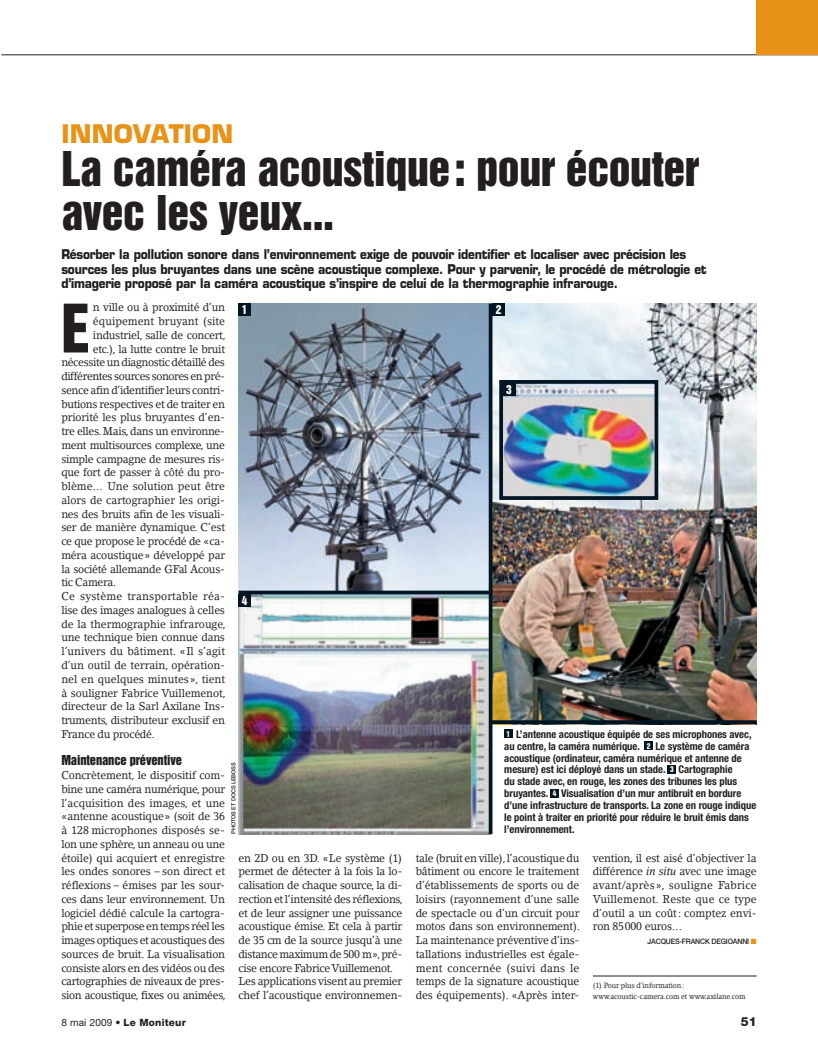
<style>
.page{position:relative;width:818px;height:1056px;background:#fff}
.page>*{position:absolute;margin:0;border:0;box-sizing:border-box;transform-origin:0 0}
.t1{font:61.12px "Helvetica Inserat";color:#231f20;scale:.95 1}
.t2{font:43.75px/43.8px "Helvetica Inserat";letter-spacing:-.01em;color:#231f20}
.t3{font:700 25px "Eurostile";letter-spacing:.015em;color:#e89218}
.t4{font:700 13.12px/14.4px "Eurostile";letter-spacing:-.015em;color:#231f20;scale:.9 1}
.t5{font:12.5px "Helvetica Inserat";letter-spacing:-.01em;color:#231f20}
.t6{font:800 12.5px "Helvetica Neue";color:#231f20}
.t7{font:11.25px/13.8px "Lino Letter";letter-spacing:-.025em;color:#231f20;text-align:justify;scale:.94 1}
.t8{font:11.25px "Lino Letter";letter-spacing:-.005em;color:#231f20;scale:.94 1}
.t9{font:11.25px "Lino Letter";color:#231f20;scale:.94 1}
.t10{font:11.25px "Lino Letter";letter-spacing:.015em;color:#231f20;scale:.94 1}
.t11{font:11.25px "Helvetica Inserat";color:#fff}
.t12{font:700 condensed 10.62px/11.9px "Helvetica Neue";letter-spacing:-.005em;color:#231f20}
.t13{font:800 10px "Helvetica Neue";letter-spacing:.02em;color:#231f20}
.t14{font:7.5px/11.6px "Lino Letter";letter-spacing:-.015em;color:#231f20;scale:.93 1}
.t15{font:500 7.5px "Helvetica Neue";letter-spacing:-.025em;color:#231f20;scale:.94 1}
.t16{font:500 5.62px "Helvetica Neue";letter-spacing:-.015em;color:#231f20}
.s1{font-family:"Helvetica Inserat";font-weight:400;font-stretch:normal;font-size:7.38px;color:#fff}
.s2{font-style:italic}
.s3{color:#e89218}
.s4{font-weight:400}
.s5{font-weight:700}
</style>
<div class="page">
<hr style="left:1px;top:55px;width:817px;height:1px;background:#231f20">
<div style="left:757px;top:0;width:61px;height:55px;background:#e89218"></div>
<img style="left:492px;top:303px;width:265px;height:417px">
<img style="left:504px;top:385px;width:149px;height:110px">
<div style="left:499px;top:380px;width:159px;height:120px;border:4px solid #011622"></div>
<div style="left:503px;top:383px;width:12px;height:13px;background:#011622"></div>
<svg style="left:492px;top:720px;width:265px;height:4px"></svg>
<img style="left:238px;top:303px;width:251px;height:287px">
<img style="left:238px;top:594px;width:251px;height:240px">
<div style="left:504px;top:729px;width:8px;height:8px;background:#011622"></div>
<div style="left:645px;top:741px;width:8px;height:8px;background:#011622"></div>
<div style="left:668px;top:765px;width:8px;height:8px;background:#011622"></div>
<div style="left:550px;top:789px;width:9px;height:8px;background:#011622"></div>
<div style="left:238px;top:303px;width:13px;height:13px;background:#011622"></div>
<div style="left:492px;top:303px;width:13px;height:13px;background:#011622"></div>
<hr style="left:489px;top:303px;width:3px;height:531px;background:#011622">
<div style="left:238px;top:594px;width:13px;height:12px;background:#011622"></div>
<svg style="left:238px;top:590px;width:251px;height:4px"></svg>
<hr style="left:593px;top:975px;width:164px;height:1px;background:#231f20">
<h3 class="t3" style="left:61px;top:124px;width:174px">INNOVATION</h3>
<h2 class="t2" style="left:61px;top:149px;width:640px">La caméra acoustique : pour écouter avec les yeux...</h2>
<p class="t4" style="left:61px;top:249px;width:718px">Résorber la pollution sonore dans l’environnement exige de pouvoir identifier et localiser avec précision les sources les plus bruyantes dans une scène acoustique complexe. Pour y parvenir, le procédé de métrologie et d’imagerie proposé par la caméra acoustique s’inspire de celui de la thermographie infrarouge.</p>
<h1 class="t1" style="left:61px;top:303px;width:32px">E</h1>
<p class="t7" style="left:93px;top:301px;width:142px">n ville ou à proximité d’un</p>
<p class="t11" style="left:242px;top:305px;width:7px">1</p>
<p class="t11" style="left:496px;top:305px;width:7px">2</p>
<p class="t9" style="left:93px;top:317px;width:142px">équipement bruyant (site</p>
<p class="t7" style="left:93px;top:329px;width:143px">industriel, salle de concert,</p>
<p class="t7" style="left:93px;top:342px;width:142px">etc.), la lutte contre le bruit</p>
<p class="t7" style="left:61px;top:356px;width:176px">nécessite un diagnostic détaillé des</p>
<p class="t7" style="left:61px;top:370px;width:176px">différentes sources sonores en pré-</p>
<p class="t7" style="left:61px;top:384px;width:176px">sence afin d’identifier leurs contri-</p>
<p class="t7" style="left:61px;top:397px;width:176px">butions respectives et de traiter en</p>
<p class="t7" style="left:61px;top:411px;width:176px">priorité les plus bruyantes d’en-</p>
<p class="t7" style="left:61px;top:425px;width:176px">tre elles. Mais, dans un environne-</p>
<p class="t7" style="left:61px;top:439px;width:176px">ment multisources complexe, une</p>
<p class="t7" style="left:61px;top:452px;width:176px">simple campagne de mesures ris-</p>
<p class="t7" style="left:61px;top:466px;width:176px">que fort de passer à côté du pro-</p>
<p class="t9" style="left:61px;top:482px;width:176px">blème… Une solution peut être</p>
<p class="t8" style="left:61px;top:495px;width:176px">alors de cartographier les origi-</p>
<p class="t7" style="left:61px;top:507px;width:176px">nes des bruits afin de les visuali-</p>
<p class="t7" style="left:61px;top:521px;width:176px">ser de manière dynamique. C’est</p>
<p class="t7" style="left:61px;top:535px;width:176px">ce que propose le procédé de « ca-</p>
<p class="t7" style="left:61px;top:549px;width:176px">méra acoustique » développé par</p>
<p class="t7" style="left:61px;top:562px;width:176px">la société allemande GFal Acous-</p>
<p class="t7" style="left:61px;top:576px;width:60px">tic Camera.</p>
<p class="t10" style="left:61px;top:592px;width:176px">Ce système transportable réa-</p>
<p class="t7" style="left:61px;top:604px;width:176px">lise des images analogues à celles</p>
<p class="t8" style="left:61px;top:619px;width:176px">de la thermographie infrarouge,</p>
<p class="t7" style="left:61px;top:631px;width:176px">une technique bien connue dans</p>
<p class="t9" style="left:61px;top:647px;width:176px">l’univers du bâtiment. « Il s’agit</p>
<p class="t8" style="left:61px;top:660px;width:176px">d’un outil de terrain, opération-</p>
<p class="t8" style="left:61px;top:674px;width:176px">nel en quelques minutes », tient</p>
<p class="t7" style="left:61px;top:686px;width:176px">à souligner Fabrice Vuillemenot,</p>
<p class="t7" style="left:61px;top:700px;width:176px">directeur de la Sarl Axilane Ins-</p>
<p class="t7" style="left:61px;top:714px;width:176px">truments, distributeur exclusif en</p>
<p class="t7" style="left:61px;top:727px;width:101px">France du procédé.</p>
<p class="t5" style="left:61px;top:755px;width:122px">Maintenance préventive</p>
<p class="t7" style="left:61px;top:769px;width:176px">Concrètement, le dispositif com&shy;bine une caméra numérique, pour l’acquisition des images, et une « antenne acoustique » (soit de 36 à 128 microphones disposés se&shy;lon une sphère, un anneau ou une étoile) qui acquiert et enregistre les ondes sonores – son direct et réflexions – émises par les sour&shy;ces dans leur environnement. Un logiciel dédié calcule la cartogra&shy;phie et superpose en temps réel les images optiques et acoustiques des sources de bruit. La visualisation consiste alors en des vidéos ou des cartographies de niveaux de pres&shy;sion acoustique, fixes ou animées,</p>
<p class="t11" style="left:506px;top:385px;width:7px">3</p>
<p class="t11" style="left:242px;top:596px;width:7px">4</p>
<p class="t12" style="left:504px;top:728px;width:253px"><span class="s1">1</span> L’antenne acoustique équipée de ses microphones avec, au centre, la caméra numérique. <span class="s1">2</span> Le système de caméra acoustique (ordinateur, caméra numérique et antenne de mesure) est ici déployé dans un stade. <span class="s1">3</span> Cartographie<br>du stade avec, en rouge, les zones des tribunes les plus bruyantes. <span class="s1">4</span> Visualisation d’un mur antibruit en bordure d’une infrastructure de transports. La zone en rouge indique le point à traiter en priorité pour réduire le bruit émis dans l’environnement.</p>
<p class="t16" style="left:231px;top:834px;width:73px;rotate:-90deg">PHOTOS ET DOCS LEBOSS</p>
<p class="t7" style="left:238px;top:851px;width:176px;text-align:left">en 2D ou en 3D. « Le système (1) permet de détecter à la fois la lo&shy;calisation de chaque source, la di&shy;rection et l’intensité des réflexions, et de leur assigner une puissance acoustique émise. Et cela à partir de 35 cm de la source jusqu’à une distance maximum de 500 m », pré&shy;cise encore Fabrice Vuillemenot.<br>Les applications visent au premier chef l’acoustique environnemen-</p>
<p class="t7" style="left:416px;top:851px;width:176px">tale (bruit en ville), l’acoustique du bâtiment ou encore le traitement d’établissements de sports ou de loisirs (rayonnement d’une salle de spectacle ou d’un circuit pour motos dans son environnement).<br>La maintenance préventive d’ins&shy;tallations industrielles est égale&shy;ment concernée (suivi dans le temps de la signature acoustique des équipements). « Après inter-</p>
<p class="t7" style="left:593px;top:851px;width:176px">vention, il est aisé d’objectiver la différence <span class="s2">in situ</span> avec une image avant/après », souligne Fabrice Vuillemenot. Reste que ce type d’outil a un coût : comptez envi&shy;ron 85 000 euros…</p>
<p class="t15" style="left:648px;top:938px;width:117px">JACQUES-FRANCK DEGIOANNI <span class="s3">■</span></p>
<p class="t14" style="left:593px;top:979px;width:166px">(1) Pour plus d’information : www.acoustic-camera.com et www.axilane.com</p>
<p class="t13" style="left:61px;top:1018px;width:126px"><span class="s4">8 mai 2009</span> <span class="s5">•</span> Le Moniteur</p>
<p class="t6" style="left:741px;top:1017px;width:17px">51</p>
</div>
